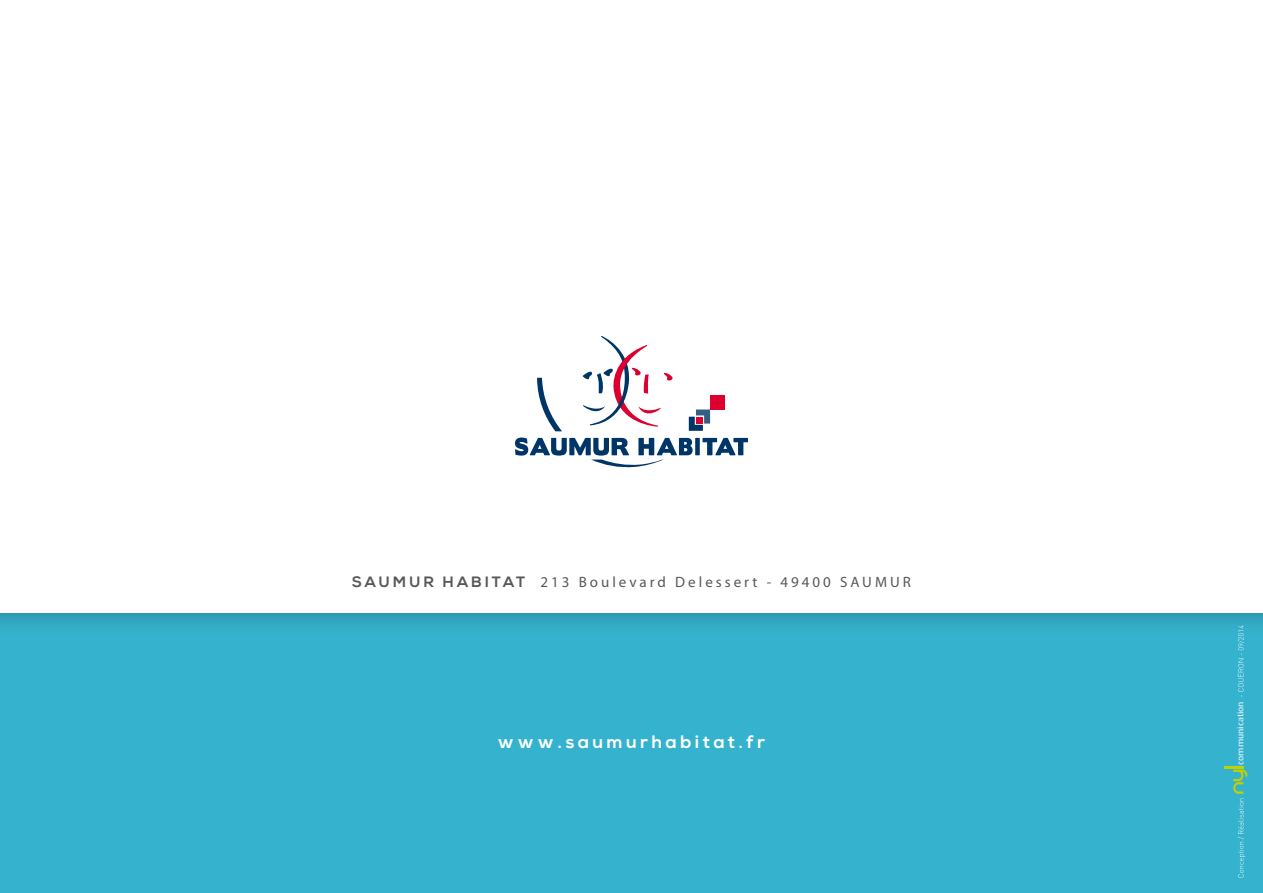
<style>
.page{position:relative;width:1263px;height:893px;background:#fff}
.page>*{position:absolute;margin:0;border:0;box-sizing:border-box;transform-origin:0 0}
.t1{font:700 18px "Nexa";letter-spacing:.195em;color:#fff}
.t2{font:15px "Myriad Pro";letter-spacing:.2em;color:#58585a}
.t3{font:700 15px "Nexa";color:#58585a}
.t4{font:8.55px "Dax";color:#fff;scale:1.16 1}
.s1{font-family:"Nexa";font-weight:700}
</style>
<div class="page">
<div style="left:0;top:613px;width:1263px;height:280px;background:#35b3ce"></div>
<svg style="left:1237px;top:637px;width:7px;height:60px"></svg>
<svg style="left:1233px;top:770px;width:14px;height:108px"></svg>
<hr style="left:1224px;top:766px;width:19px;height:3px;background:#c2cf00">
<div style="left:0;top:0;width:1263px;height:637px;background:#000;opacity:.3"></div>
<div style="left:0;top:0;width:1263px;height:613px;background:#fff"></div>
<svg style="left:515px;top:438px;width:233px;height:30px"></svg>
<svg style="left:537px;top:378px;width:25px;height:53px"></svg>
<div style="left:710px;top:395px;width:14px;height:14px;background:#dc002e"></div>
<svg style="left:689px;top:409px;width:21px;height:22px"></svg>
<div style="left:696px;top:417px;width:7px;height:7px;background:#dc002e"></div>
<svg style="left:582px;top:336px;width:91px;height:91px"></svg>
<p class="t3" style="left:352px;top:574px;width:105px">Sa umur Hab</p>
<p class="t2" style="left:485px;top:574px;width:368px"><span class="s1">itat</span> 213 Boulevard D elessert - 49400 SAUMUR</p>
<p class="t1" style="left:498px;top:731px;width:269px">www.saumurhabitat.fr</p>
<p class="t4" style="left:1236px;top:765px;width:56px;rotate:-90deg">communication</p>
</div>
